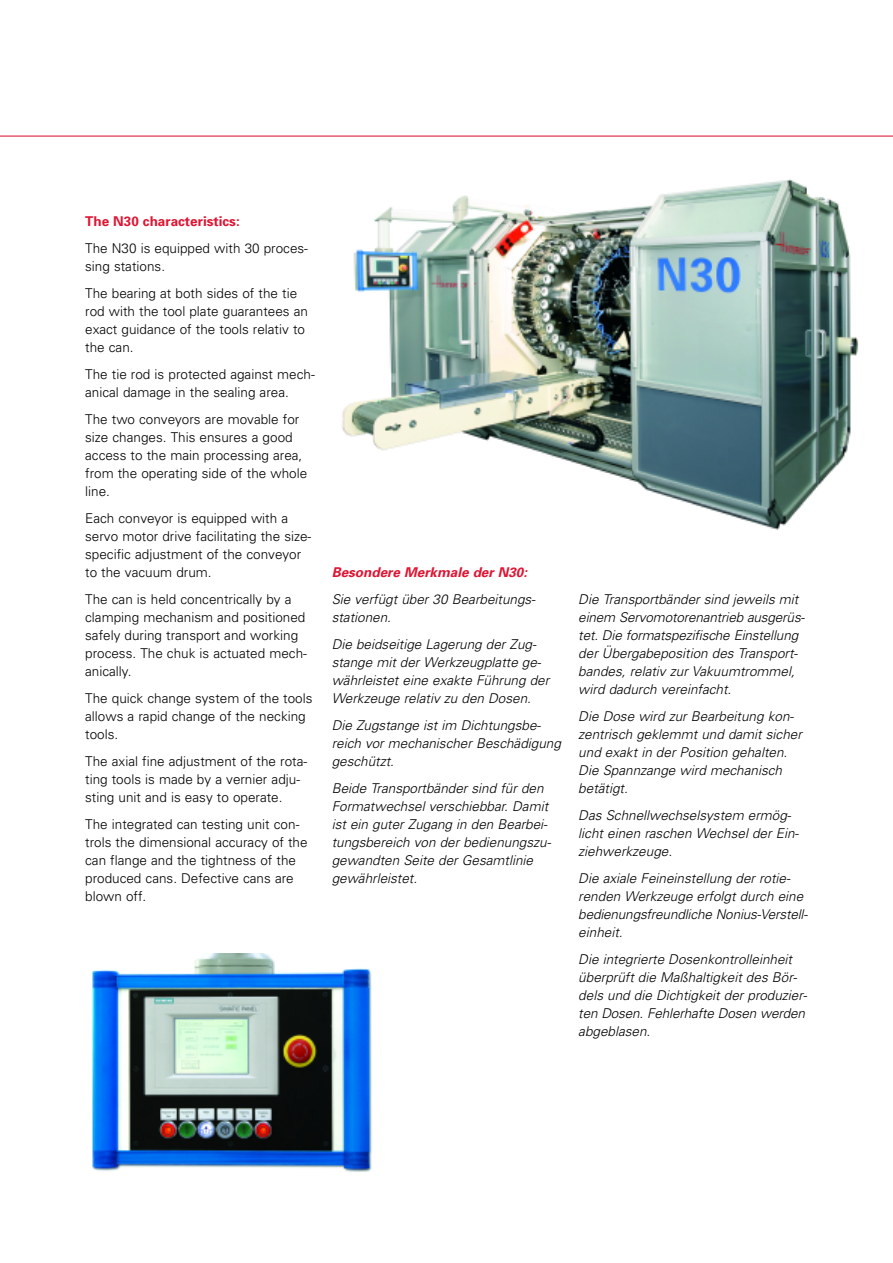
<style>
.page{position:relative;width:893px;height:1263px;background:#fff}
.page>*{position:absolute;margin:0;border:0;box-sizing:border-box;transform-origin:0 0}
.t1{font:italic 300 13.5px/18px "Univers";color:#000}
.t2{font:300 13.5px/18px "Univers";color:#000}
.t3{font:italic 700 13.5px "Univers";color:#de1533}
.t4{font:700 13.5px "Univers";color:#de1533}
</style>
<div class="page">
<img style="left:342px;top:179px;width:517px;height:351px">
<img style="left:92px;top:953px;width:280px;height:219px">
<hr style="left:0;top:136px;width:893px;height:1px;background:#de1533">
<p class="t4" style="left:85px;top:216px;width:156px">The N30 characteristics:</p>
<p class="t2" style="left:85px;top:240px;width:224px">The N30 is equipped with 30 proces&shy;sing stations.</p>
<p class="t2" style="left:85px;top:285px;width:224px">The bearing at both sides of the tie rod with the tool plate guarantees an exact guidance of the tools relativ to the can.</p>
<p class="t2" style="left:85px;top:366px;width:231px">The tie rod is protected against mech&shy;anical damage in the sealing area.</p>
<p class="t2" style="left:85px;top:411px;width:224px">The two conveyors are movable for size changes. This ensures a good access to the main processing area, from the operating side of the whole line.</p>
<p class="t2" style="left:85px;top:510px;width:228px">Each conveyor is equipped with a servo motor drive facilitating the size&shy;specific adjustment of the conveyor to the vacuum drum.</p>
<p class="t2" style="left:85px;top:591px;width:223px">The can is held concentrically by a clamping mechanism and positioned safely during transport and working process. The chuk is actuated mech&shy;anically.</p>
<p class="t2" style="left:85px;top:690px;width:229px">The quick change system of the tools allows a rapid change of the necking tools.</p>
<p class="t2" style="left:85px;top:753px;width:224px">The axial fine adjustment of the rota&shy;ting tools is made by a vernier adju&shy;sting unit and is easy to operate.</p>
<p class="t2" style="left:85px;top:816px;width:224px">The integrated can testing unit con&shy;trols the dimensional accuracy of the can flange and the tightness of the produced cans. Defective cans are blown off.</p>
<p class="t3" style="left:332px;top:567px;width:197px">Besondere Merkmale der N30:</p>
<p class="t1" style="left:332px;top:591px;width:206px">Sie verfügt über 30 Bearbeitungs&shy;stationen.</p>
<p class="t1" style="left:332px;top:636px;width:219px">Die beidseitige Lagerung der Zug&shy;stange mit der Werkzeugplatte ge&shy;währleistet eine exakte Führung der Werkzeuge relativ zu den Dosen.</p>
<p class="t1" style="left:332px;top:717px;width:231px">Die Zugstange ist im Dichtungsbe&shy;reich vor mechanischer Beschädigung geschützt.</p>
<p class="t1" style="left:332px;top:780px;width:221px">Beide Transportbänder sind für den<br>Formatwechsel verschiebbar. Damit ist ein guter Zugang in den Bearbei&shy;tungsbereich von der bedienungszu&shy;gewandten Seite der Gesamtlinie gewährleistet.</p>
<p class="t1" style="left:578px;top:591px;width:228px">Die Transportbänder sind jeweils mit einem Servomotorenantrieb ausgerüs&shy;tet. Die formatspezifische Einstellung der Übergabeposition des Transport&shy;bandes, relativ zur Vakuumtrommel, wird dadurch vereinfacht.</p>
<p class="t1" style="left:578px;top:708px;width:225px">Die Dose wird zur Bearbeitung kon&shy;zentrisch geklemmt und damit sicher und exakt in der Position gehalten.<br>Die Spannzange wird mechanisch betätigt.</p>
<p class="t1" style="left:578px;top:807px;width:222px">Das Schnellwechselsystem ermög&shy;licht einen raschen Wechsel der Ein&shy;ziehwerkzeuge.</p>
<p class="t1" style="left:578px;top:870px;width:231px">Die axiale Feineinstellung der rotie&shy;renden Werkzeuge erfolgt durch eine bedienungsfreundliche Nonius-Verstell&shy;einheit.</p>
<p class="t1" style="left:578px;top:951px;width:231px">Die integrierte Dosenkontrolleinheit überprüft die Maßhaltigkeit des Bör&shy;dels und die Dichtigkeit der produzier&shy;ten Dosen. Fehlerhafte Dosen werden abgeblasen.</p>
</div>
